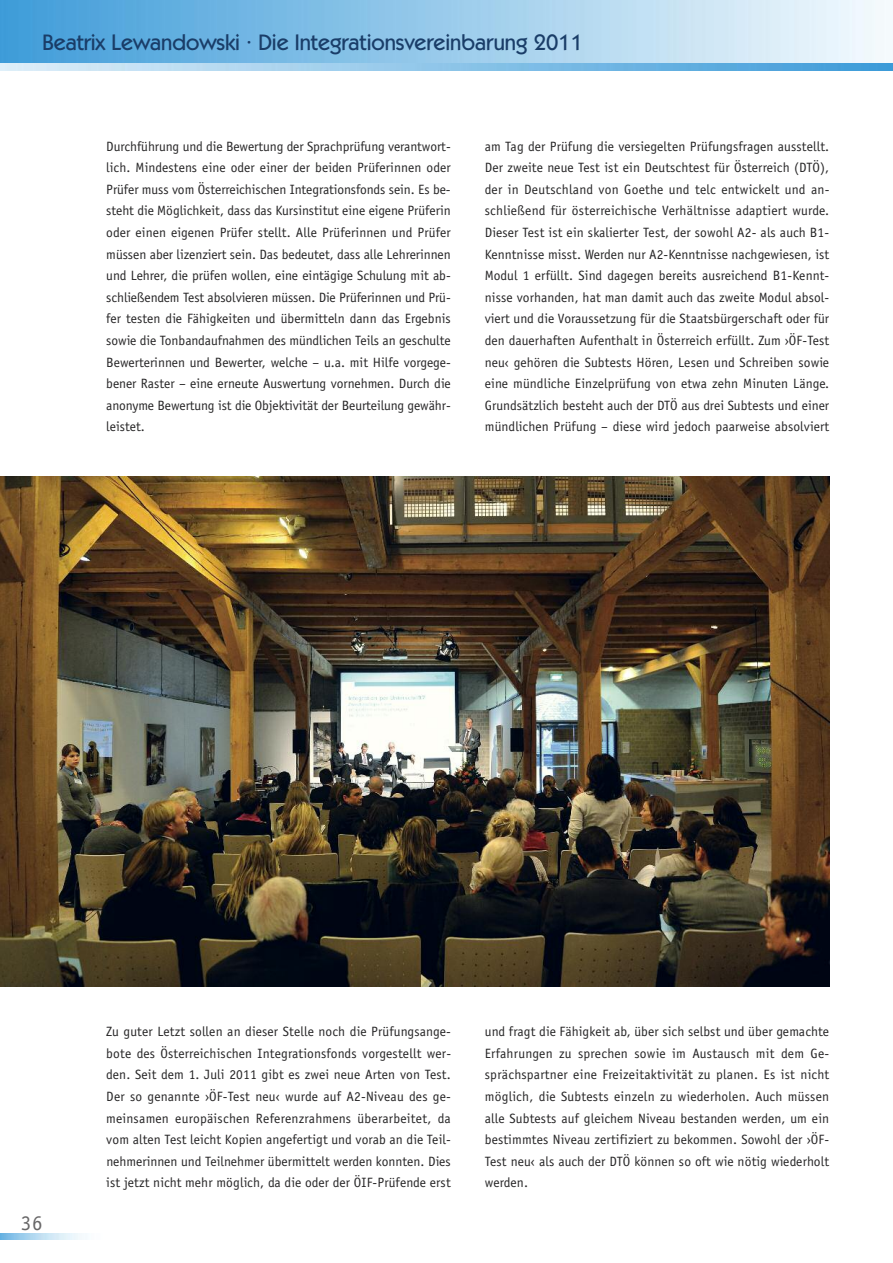
<style>
.page{position:relative;width:893px;height:1263px;background:#fff}
.page>*{position:absolute;margin:0;border:0;box-sizing:border-box;transform-origin:0 0}
.t1{font:500 22.5px "Kabel IT Cby BT";color:#1a3d68}
.t2{font:21px "Officina Sans";color:#686768}
.t3{font:13.5px/21.6px "Officina Sans";letter-spacing:.01em;color:#272627;text-align:justify}
</style>
<div class="page">
<img style="left:0;top:1233px;width:82px;height:6px">
<img style="left:0;top:0;width:893px;height:70px">
<img style="left:0;top:476px;width:829px;height:510px">
<h1 class="t1" style="left:43px;top:35px;width:542px">Beatrix Lewandowski · Die Integrationsvereinbarung 2011</h1>
<p class="t3" style="left:106px;top:136px;width:346px">Durchführung und die Bewertung der Sprachprüfung verantwort&shy;lich. Mindestens eine oder einer der beiden Prüferinnen oder Prüfer muss vom Österreichischen Integrationsfonds sein. Es be&shy;steht die Möglichkeit, dass das Kursinstitut eine eigene Prüferin oder einen eigenen Prüfer stellt. Alle Prüferinnen und Prüfer müssen aber lizenziert sein. Das bedeutet, dass alle Lehrerinnen und Lehrer, die prüfen wollen, eine eintägige Schulung mit ab&shy;schließendem Test absolvieren müssen. Die Prüferinnen und Prü&shy;fer testen die Fähigkeiten und übermitteln dann das Ergebnis sowie die Tonbandaufnahmen des mündlichen Teils an geschulte Bewerterinnen und Bewerter, welche – u.a. mit Hilfe vorgege&shy;bener Raster – eine erneute Auswertung vornehmen. Durch die anonyme Bewertung ist die Objektivität der Beurteilung gewähr&shy;leistet.</p>
<p class="t3" style="left:485px;top:136px;width:346px">am Tag der Prüfung die versiegelten Prüfungsfragen ausstellt.<br>Der zweite neue Test ist ein Deutschtest für Österreich (DTÖ), der in Deutschland von Goethe und telc entwickelt und an&shy;schließend für österreichische Verhältnisse adaptiert wurde.<br>Dieser Test ist ein skalierter Test, der sowohl A2- als auch B1- Kenntnisse misst. Werden nur A2-Kenntnisse nachgewiesen, ist Modul 1 erfüllt. Sind dagegen bereits ausreichend B1-Kennt&shy;nisse vorhanden, hat man damit auch das zweite Modul absol&shy;viert und die Voraussetzung für die Staatsbürgerschaft oder für den dauerhaften Aufenthalt in Österreich erfüllt. Zum ›ÖF-Test neu‹ gehören die Subtests Hören, Lesen und Schreiben sowie eine mündliche Einzelprüfung von etwa zehn Minuten Länge.<br>Grundsätzlich besteht auch der DTÖ aus drei Subtests und einer mündlichen Prüfung – diese wird jedoch paarweise absolviert</p>
<h2 class="t2" style="left:21px;top:1215px;width:23px">36</h2>
<p class="t3" style="left:106px;top:1022px;width:346px">Zu guter Letzt sollen an dieser Stelle noch die Prüfungsange&shy;bote des Österreichischen Integrationsfonds vorgestellt wer&shy;den. Seit dem 1. Juli 2011 gibt es zwei neue Arten von Test.<br>Der so genannte ›ÖF-Test neu‹ wurde auf A2-Niveau des ge&shy;meinsamen europäischen Referenzrahmens überarbeitet, da vom alten Test leicht Kopien angefertigt und vorab an die Teil&shy;nehmerinnen und Teilnehmer übermittelt werden konnten. Dies ist jetzt nicht mehr möglich, da die oder der ÖIF-Prüfende erst</p>
<p class="t3" style="left:485px;top:1022px;width:346px">und fragt die Fähigkeit ab, über sich selbst und über gemachte Erfahrungen zu sprechen sowie im Austausch mit dem Ge&shy;sprächspartner eine Freizeitaktivität zu planen. Es ist nicht möglich, die Subtests einzeln zu wiederholen. Auch müssen alle Subtests auf gleichem Niveau bestanden werden, um ein bestimmtes Niveau zertifiziert zu bekommen. Sowohl der ›ÖF-Test neu‹ als auch der DTÖ können so oft wie nötig wiederholt werden.</p>
</div>
